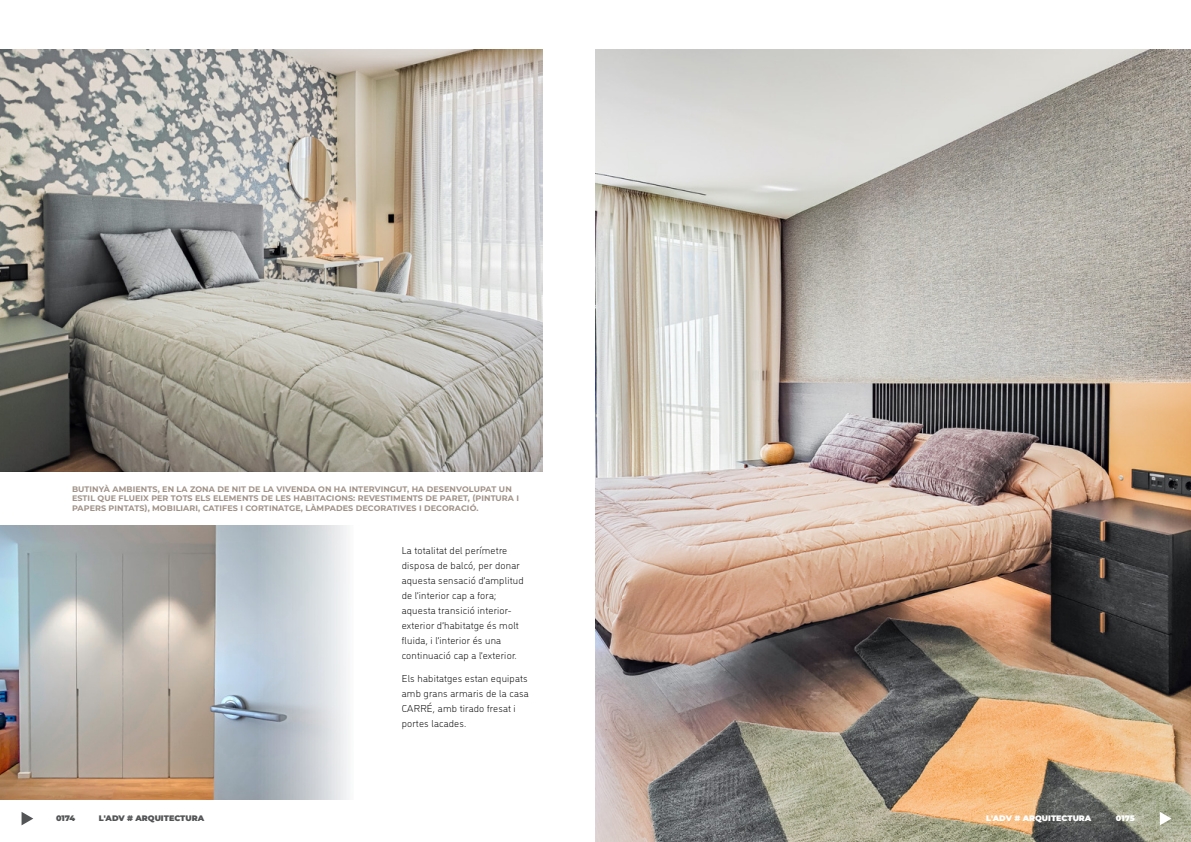
<style>
.page{position:relative;width:1191px;height:842px;background:#fff}
.page>*{position:absolute;margin:0;border:0;box-sizing:border-box;transform-origin:0 0}
.t1{font:300 10px/15px "DI Nosaur";letter-spacing:.02em;color:#000}
.t2{font:700 8px/9.6px "Montserrat";letter-spacing:.01em;color:#a09288}
.t3{font:900 8px "Montserrat";color:#525455}
.t4{font:900 8px "Montserrat";color:#fff}
</style>
<div class="page">
<img style="left:595px;top:50px;width:596px;height:792px">
<img style="left:0;top:50px;width:543px;height:422px">
<img style="left:0;top:526px;width:349px;height:273px">
<svg style="left:22px;top:812px;width:11px;height:13px"></svg>
<svg style="left:1159px;top:812px;width:12px;height:13px"></svg>
<p class="t2" style="left:72px;top:484px;width:448px">BUTINYÀ AMBIENTS, EN LA ZONA DE NIT DE LA VIVENDA ON HA INTERVINGUT, HA DESENVOLUPAT UN<br>ESTIL QUE FLUEIX PER TOTS ELS ELEMENTS DE LES HABITACIONS: REVESTIMENTS DE PARET, (PINTURA I<br>PAPERS PINTATS), MOBILIARI, CATIFES I CORTINATGE, LÀMPADES DECORATIVES I DECORACIÓ.</p>
<p class="t1" style="left:402px;top:542px;width:123px">La totalitat del perímetre disposa de balcó, per donar aquesta sensació d’amplitud de l’interior cap a fora; aquesta transició interior&shy;exterior d’habitatge és molt fluida, i l’interior és una continuació cap a l’exterior.</p>
<p class="t1" style="left:402px;top:671px;width:129px">Els habitatges estan equipats amb grans armaris de la casa<br>CARRÉ, amb tirado fresat i portes lacades.</p>
<p class="t3" style="left:56px;top:812px;width:21px">0174</p>
<p class="t4" style="left:986px;top:812px;width:107px">L'ADV # ARQUITECTURA</p>
<p class="t4" style="left:1115px;top:812px;width:20px">0175</p>
<p class="t3" style="left:99px;top:812px;width:107px">L'ADV # ARQUITECTURA</p>
</div>
